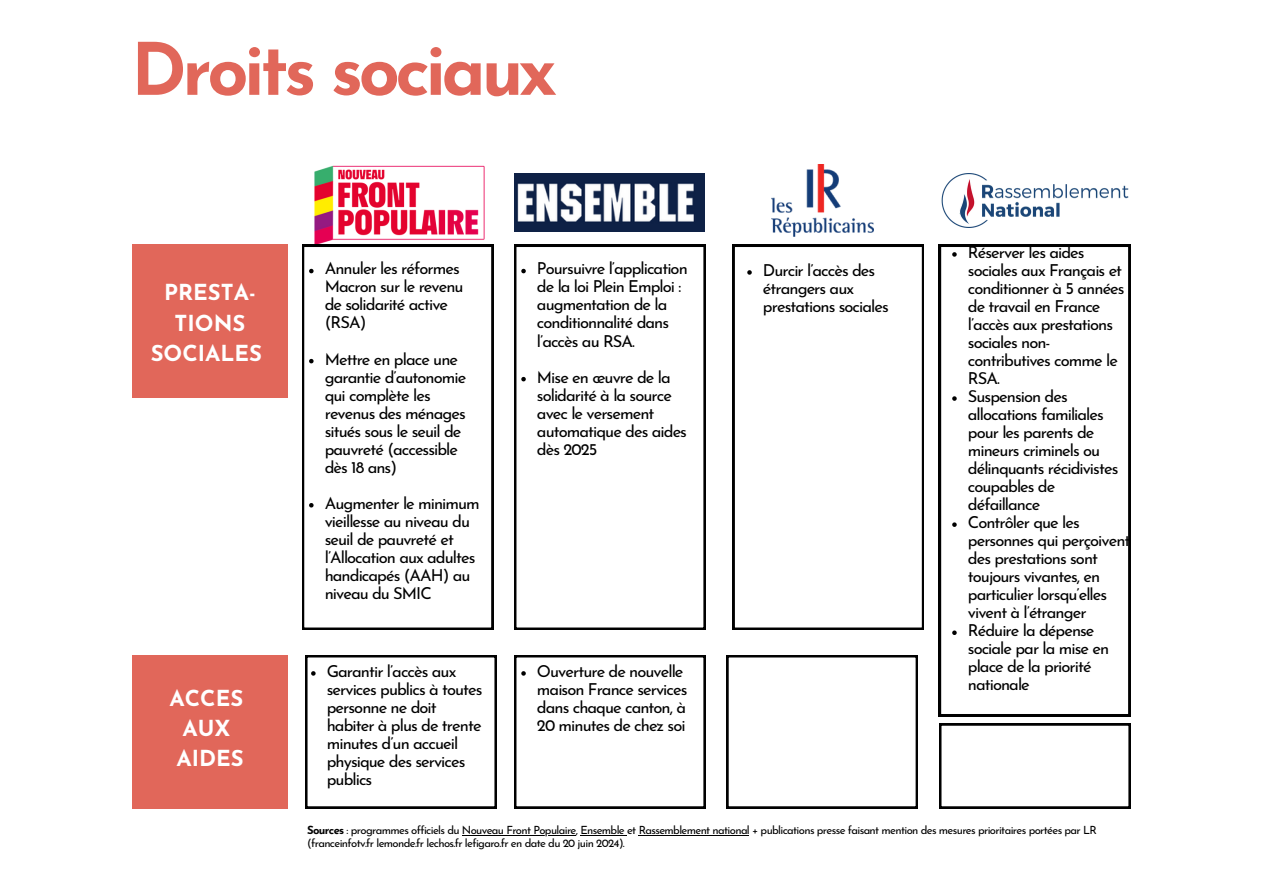
<style>
.page{position:relative;width:1263px;height:894px;background:#fff}
.page>*{position:absolute;margin:0;border:0;box-sizing:border-box;transform-origin:0 0}
.t1{font:700 72px "Josefin Sans";letter-spacing:-.06em;color:#e1675a}
.t2{font:700 22.05px/30.3px "Josefin Sans";color:#fff;text-align:center}
.t3{font:16.5px/18px "Josefin Sans";letter-spacing:-.055em;color:#000}
.t4{font:11.25px/12.3px "Josefin Sans";letter-spacing:-.055em;color:#000}
.s1{font-weight:700}
</style>
<div class="page">
<div style="left:132px;top:245px;width:156px;height:153px;background:#e1675a"></div>
<img style="left:314px;top:165px;width:171px;height:80px">
<img style="left:941px;top:174px;width:188px;height:54px">
<img style="left:771px;top:165px;width:103px;height:72px">
<img style="left:515px;top:174px;width:190px;height:57px">
<svg style="left:302px;top:245px;width:191px;height:384px"></svg>
<svg style="left:514px;top:245px;width:191px;height:384px"></svg>
<svg style="left:733px;top:245px;width:191px;height:384px"></svg>
<svg style="left:939px;top:245px;width:191px;height:471px"></svg>
<svg style="left:726px;top:655px;width:192px;height:153px"></svg>
<svg style="left:939px;top:723px;width:191px;height:85px"></svg>
<div style="left:132px;top:655px;width:156px;height:153px;background:#e1675a"></div>
<svg style="left:309px;top:269px;width:5px;height:4px"></svg>
<svg style="left:309px;top:359px;width:5px;height:4px"></svg>
<svg style="left:309px;top:503px;width:5px;height:4px"></svg>
<svg style="left:521px;top:269px;width:5px;height:4px"></svg>
<svg style="left:521px;top:377px;width:5px;height:4px"></svg>
<svg style="left:747px;top:270px;width:5px;height:4px"></svg>
<svg style="left:952px;top:252px;width:5px;height:4px"></svg>
<svg style="left:952px;top:396px;width:5px;height:4px"></svg>
<svg style="left:952px;top:522px;width:5px;height:4px"></svg>
<svg style="left:952px;top:630px;width:5px;height:4px"></svg>
<svg style="left:305px;top:655px;width:192px;height:153px"></svg>
<svg style="left:514px;top:655px;width:191px;height:153px"></svg>
<hr style="left:462px;top:835px;width:114px;height:1px;background:#000">
<hr style="left:580px;top:835px;width:47px;height:1px;background:#000">
<hr style="left:639px;top:835px;width:110px;height:1px;background:#000">
<p class="t1" style="left:131px;top:41px;width:427px">Droits sociaux</p>
<p class="t2" style="left:151px;top:279px;width:113px">PRESTA-<br>TIONS<br>SOCIALES</p>
<p class="t2" style="left:170px;top:684px;width:75px">ACCES<br>AUX<br>AIDES</p>
<p class="t3" style="left:325px;top:261px;width:140px">Annuler les réformes<br>Macron sur le revenu de solidarité active (RSA)</p>
<p class="t3" style="left:325px;top:351px;width:143px">Mettre en place une garantie d’autonomie qui complète les revenus des ménages situés sous le seuil de pauvreté (accessible dès 18 ans)</p>
<p class="t3" style="left:325px;top:495px;width:157px">Augmenter le minimum vieillesse au niveau du seuil de pauvreté et l’Allocation aux adultes handicapés (AAH) au niveau du SMIC</p>
<p class="t3" style="left:537px;top:261px;width:152px">Poursuivre l’application de la loi Plein Emploi : augmentation de la conditionnalité dans l’accès au RSA.</p>
<p class="t3" style="left:537px;top:369px;width:152px">Mise en œuvre de la solidarité à la source avec le versement automatique des aides dès 2025</p>
<p class="t3" style="left:327px;top:663px;width:157px">Garantir l’accès aux services publics à toutes personne ne doit habiter à plus de trente minutes d’un accueil physique des services publics</p>
<p class="t3" style="left:537px;top:663px;width:152px">Ouverture de nouvelle maison France services dans chaque canton, à<br>20 minutes de chez soi</p>
<p class="t3" style="left:763px;top:262px;width:127px">Durcir l’accès des étrangers aux prestations sociales</p>
<p class="t3" style="left:968px;top:244px;width:158px">Réserver les aides sociales aux Français et conditionner à 5 années de travail en France l’accès aux prestations sociales non&shy;contributives comme le<br>RSA.</p>
<p class="t3" style="left:968px;top:388px;width:152px">Suspension des allocations familiales pour les parents de mineurs criminels ou délinquants récidivistes coupables de défaillance</p>
<p class="t3" style="left:968px;top:514px;width:164px">Contrôler que les personnes qui perçoivent des prestations sont toujours vivantes, en particulier lorsqu’elles vivent à l’étranger</p>
<p class="t3" style="left:968px;top:622px;width:143px">Réduire la dépense sociale par la mise en place de la priorité nationale</p>
<p class="t4" style="left:307px;top:825px;width:791px"><span class="s1">Sources</span> : programmes officiels du Nouveau Front Populaire, Ensemble et Rassemblement national + publications presse faisant mention des mesures prioritaires portées par LR (franceinfotv.fr lemonde.fr lechos.fr lefigaro.fr en date du 20 juin 2024).</p>
</div>
